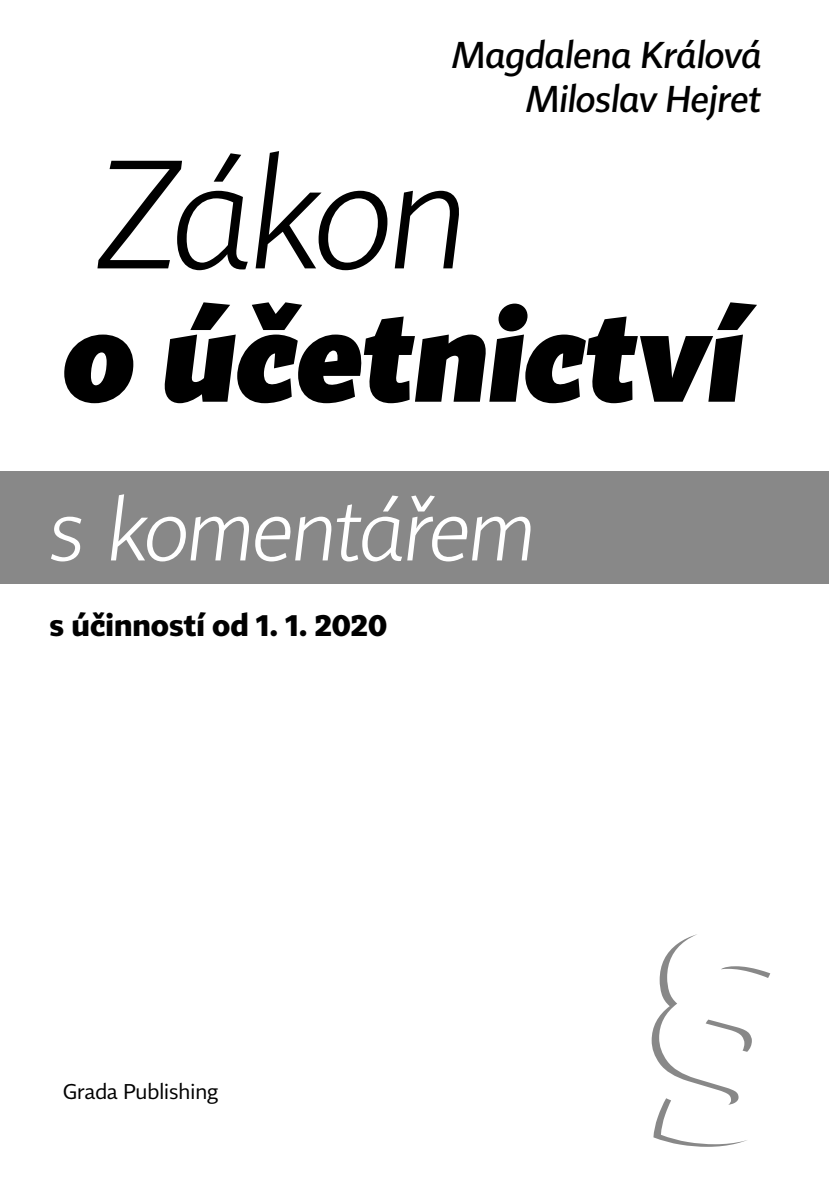
<style>
.page{position:relative;width:829px;height:1191px;background:#fff}
.page>*{position:absolute;margin:0;border:0;box-sizing:border-box;transform-origin:0 0}
.t1{font:italic 300 151.55px "Tabac Sans";letter-spacing:-.035em;color:#000}
.t2{font:italic 500 125.3px "Tabac Sans";letter-spacing:-.005em;color:#000}
.t3{font:italic 300 85.58px "Tabac Sans";letter-spacing:-.02em;color:#fff}
.t4{font:italic 500 36.75px/44.1px "Tabac Sans";letter-spacing:-.01em;color:#000;text-align:right}
.t5{font:700 30.28px "Tabac Sans";color:#000}
.t6{font:21px "Tabac Sans";color:#000}
</style>
<div class="page">
<svg style="left:651px;top:934px;width:119px;height:212px"></svg>
<div style="left:0;top:471px;width:828px;height:112px;background:#888"></div>
<p class="t4" style="left:452px;top:36px;width:311px">Magdalena Králová<br>Miloslav Hejret</p>
<h1 class="t1" style="left:98px;top:151px;width:373px">Zákon</h1>
<h2 class="t2" style="left:63px;top:303px;width:683px">o účetnictví</h2>
<h3 class="t3" style="left:50px;top:494px;width:488px">s komentářem</h3>
<p class="t5" style="left:50px;top:612px;width:339px">s účinností od 1. 1. 2020</p>
<p class="t6" style="left:63px;top:1082px;width:157px">Grada Publishing</p>
</div>
